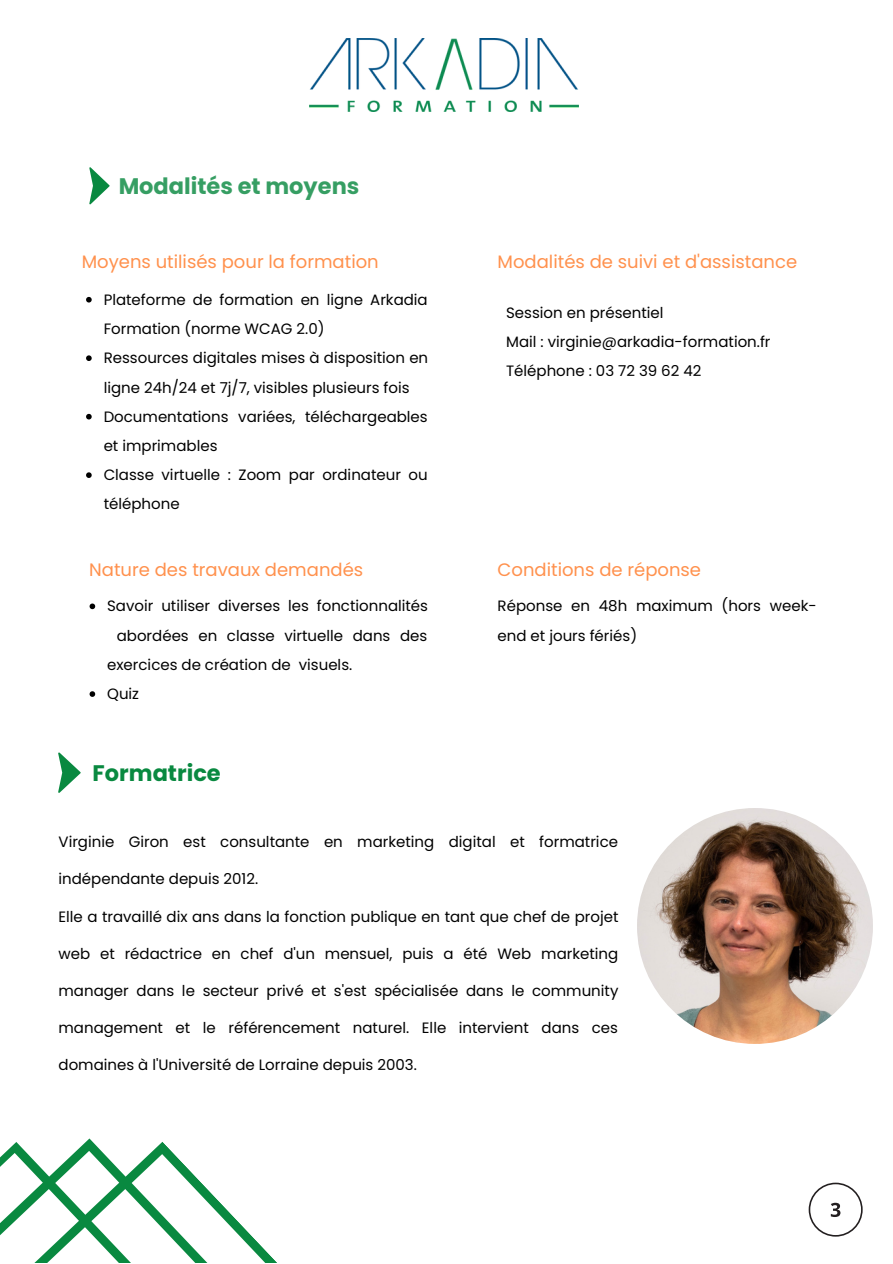
<style>
.page{position:relative;width:893px;height:1264px;background:#fff}
.page>*{position:absolute;margin:0;border:0;box-sizing:border-box;transform-origin:0 0}
.t1{font:700 22.5px "Poppins";color:#098940}
.t2{font:18px "Poppins";color:#ff914d}
.t3{font:15px/29.2px "Poppins";color:#000}
</style>
<div class="page">
<svg style="left:808px;top:1182px;width:54px;height:54px"></svg>
<img style="left:310px;top:39px;width:268px;height:73px">
<svg style="left:0;top:1141px;width:276px;height:121px"></svg>
<svg style="left:89px;top:167px;width:20px;height:37px"></svg>
<svg style="left:90px;top:603px;width:5px;height:6px"></svg>
<svg style="left:90px;top:691px;width:5px;height:6px"></svg>
<svg style="left:58px;top:752px;width:23px;height:41px"></svg>
<svg style="left:86px;top:297px;width:6px;height:5px"></svg>
<svg style="left:86px;top:355px;width:6px;height:6px"></svg>
<svg style="left:86px;top:414px;width:6px;height:5px"></svg>
<svg style="left:86px;top:472px;width:6px;height:6px"></svg>
<img style="left:637px;top:808px;width:235px;height:235px;border-radius:50%">
<h1 class="t1" style="left:119px;top:170px;width:242px">Modalités et moyens</h1>
<p class="t2" style="left:82px;top:249px;width:298px">Moyens utilisés pour la formation</p>
<p class="t3" style="left:104px;top:285px;width:325px">Plateforme de formation en ligne Arkadia<br>Formation (norme WCAG 2.0)</p>
<p class="t3" style="left:104px;top:343px;width:326px">Ressources digitales mises à disposition en ligne 24h/24 et 7j/7, visibles plusieurs fois</p>
<p class="t3" style="left:104px;top:402px;width:325px">Documentations variées, téléchargeables et imprimables</p>
<p class="t3" style="left:104px;top:460px;width:325px">Classe virtuelle : Zoom par ordinateur ou téléphone</p>
<p class="t2" style="left:89px;top:557px;width:275px">Nature des travaux demandés</p>
<p class="t3" style="left:107px;top:591px;width:322px">Savoir utiliser diverses les fonctionnalités</p>
<p class="t3" style="left:117px;top:620px;width:312px">abordées en classe virtuelle dans des</p>
<p class="t3" style="left:107px;top:650px;width:246px">exercices de création de visuels.</p>
<p class="t3" style="left:107px;top:679px;width:33px">Quiz</p>
<p class="t1" style="left:93px;top:757px;width:130px">Formatrice</p>
<p class="t2" style="left:497px;top:249px;width:301px">Modalités de suivi et d'assistance</p>
<p class="t3" style="left:506px;top:298px;width:159px">Session en présentiel</p>
<p class="t3" style="left:506px;top:327px;width:266px">Mail : virginie@arkadia-formation.fr</p>
<p class="t3" style="left:506px;top:356px;width:197px">Téléphone : 03 72 39 62 42</p>
<p class="t2" style="left:497px;top:557px;width:205px">Conditions de réponse</p>
<p class="t3" style="left:497px;top:591px;width:320px">Réponse en 48h maximum (hors week&shy;end et jours fériés)</p>
<p class="t3" style="left:59px;top:827px;width:561px">Virginie Giron est consultante en marketing digital et formatrice</p>
<p class="t3" style="left:59px;top:864px;width:201px">indépendante depuis 2012.</p>
<p class="t3" style="left:59px;top:901px;width:561px">Elle a travaillé dix ans dans la fonction publique en tant que chef de projet</p>
<p class="t3" style="left:59px;top:938px;width:561px">web et rédactrice en chef d'un mensuel, puis a été Web marketing</p>
<p class="t3" style="left:59px;top:975px;width:561px">manager dans le secteur privé et s'est spécialisée dans le community</p>
<p class="t3" style="left:59px;top:1013px;width:561px">management et le référencement naturel. Elle intervient dans ces</p>
<p class="t3" style="left:59px;top:1050px;width:360px">domaines à l'Université de Lorraine depuis 2003.</p>
</div>
